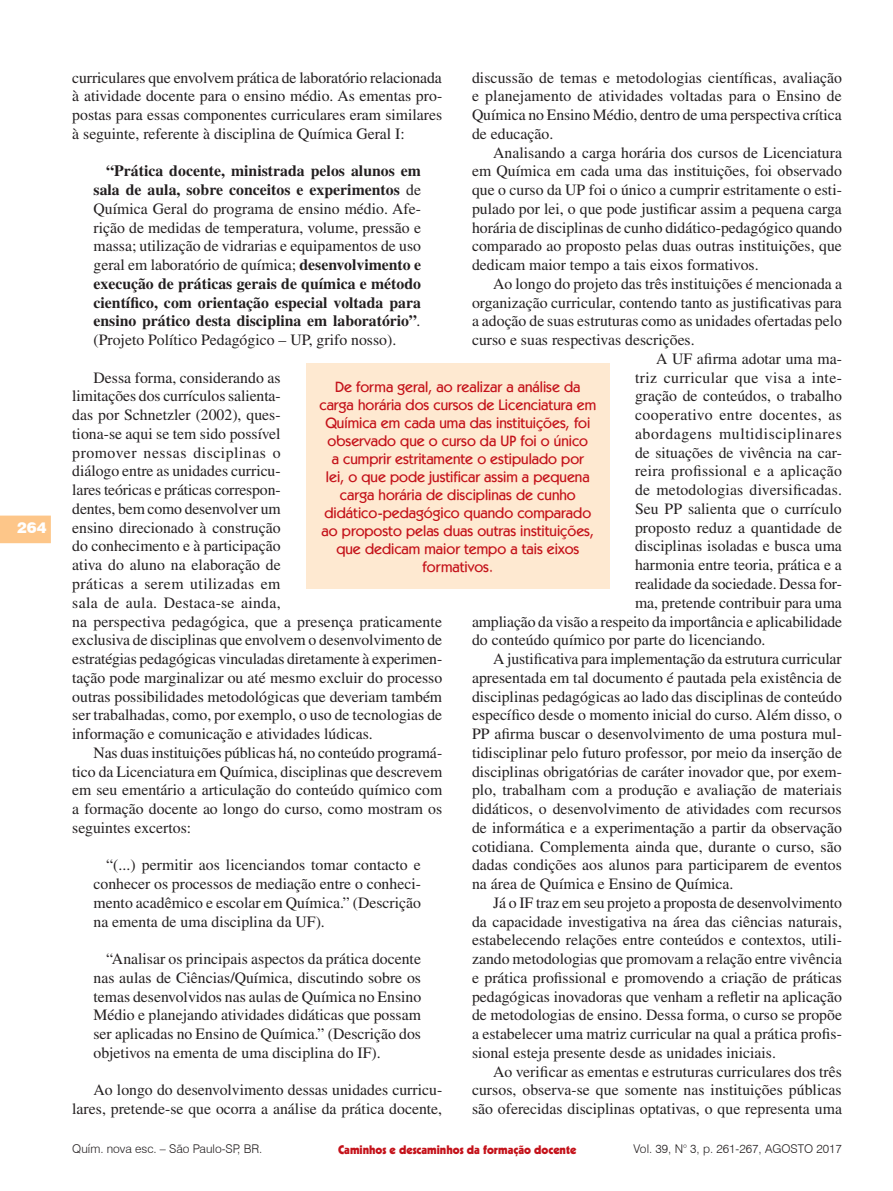
<style>
.page{position:relative;width:893px;height:1191px;background:#fff}
.page>*{position:absolute;margin:0;border:0;box-sizing:border-box;transform-origin:0 0}
.Citacao{font:15.75px/18.8px "Times";color:#231f20;text-align:justify}
.Citacao-2{font:700 15.75px/18.8px "Times";color:#231f20;text-align:justify}
.Citacao-3{font:15.75px "Times";letter-spacing:.025em;color:#231f20}
.Citacao-4{font:15.75px "Times";letter-spacing:.035em;color:#231f20}
.Olho{font:500 15px/18px "Kabel IT Cby BT";color:#c4121a;text-align:center}
.t1{font:900 15px "Swiss 721 BT";color:#fff}
.t2{font:300 12px "Swiss 721 BT";color:#231f20}
.t3{font:900 12px "Kabel";color:#c4121a}
.s1{font-weight:400}
.s2{font-weight:400;font-style:italic}
</style>
<div class="page">
<svg style="left:0;top:515px;width:51px;height:28px"></svg>
<div style="left:306px;top:364px;width:303px;height:225px;background:#fee9d1"></div>
<p class="t1" style="left:17px;top:518px;width:31px">264</p>
<p class="Citacao" style="left:72px;top:68px;width:371px">curriculares que envolvem prática de laboratório relacionada à atividade docente para o ensino médio. As ementas pro&shy;postas para essas componentes curriculares eram similares à seguinte, referente à disciplina de Química Geral I:</p>
<p class="Citacao-2" style="left:94px;top:161px;width:329px;text-indent:13px">“Prática docente, ministrada pelos alunos em sala de aula, sobre conceitos e experimentos <span class="s1">de Química Geral do programa de ensino médio. Afe&shy;rição de medidas de temperatura, volume, pressão e massa; utilização de vidrarias e equipamentos de uso geral em laboratório de química;</span> desenvolvimento e execução de práticas gerais de química e método científico, com orientação especial voltada para ensino prático desta disciplina em laboratório”<span class="s2">. </span><span class="s1">(Projeto Político Pedagógico – UP, grifo nosso).</span></p>
<p class="Citacao" style="left:72px;top:368px;width:371px;text-align:left;text-indent:21px">Dessa forma, considerando as<br>limitações dos currículos salienta-<br>das por Schnetzler (2002), ques-<br>tiona-se aqui se tem sido possível<br>promover nessas disciplinas o<br>diálogo entre as unidades curricu-<br>lares teóricas e práticas correspon-<br>dentes, bem como desenvolver um<br>ensino direcionado à construção<br>do conhecimento e à participação<br>ativa do aluno na elaboração de<br>práticas a serem utilizadas em<br>sala de aula. Destaca-se ainda,<br>na perspectiva pedagógica, que a presença praticamente exclusiva de disciplinas que envolvem o desenvolvimento de estratégias pedagógicas vinculadas diretamente à experimen&shy;tação pode marginalizar ou até mesmo excluir do processo outras possibilidades metodológicas que deveriam também ser trabalhadas, como, por exemplo, o uso de tecnologias de informação e comunicação e atividades lúdicas.</p>
<p class="Citacao" style="left:72px;top:743px;width:372px;text-indent:21px">Nas duas instituições públicas há, no conteúdo programá&shy;tico da Licenciatura em Química, disciplinas que descrevem em seu ementário a articulação do conteúdo químico com a formação docente ao longo do curso, como mostram os seguintes excertos:</p>
<p class="Citacao" style="left:94px;top:855px;width:329px;text-indent:13px">“(...) permitir aos licenciandos tomar contacto e conhecer os processos de mediação entre o conheci&shy;mento acadêmico e escolar em Química.” (Descrição na ementa de uma disciplina da UF).</p>
<p class="Citacao" style="left:94px;top:949px;width:329px;text-indent:13px">“Analisar os principais aspectos da prática docente nas aulas de Ciências/Química, discutindo sobre os temas desenvolvidos nas aulas de Química no Ensino Médio e planejando atividades didáticas que possam ser aplicadas no Ensino de Química.” (Descrição dos objetivos na ementa de uma disciplina do IF).</p>
<p class="Citacao" style="left:72px;top:1080px;width:371px;text-align:right">Ao longo do desenvolvimento dessas unidades curricu&shy;lares, pretende-se que ocorra a análise da prática docente,</p>
<p class="Citacao" style="left:472px;top:68px;width:372px">discussão de temas e metodologias científicas, avaliação e planejamento de atividades voltadas para o Ensino de Química no Ensino Médio, dentro de uma perspectiva crítica de educação.</p>
<p class="Citacao" style="left:472px;top:143px;width:372px;text-indent:21px">Analisando a carga horária dos cursos de Licenciatura em Química em cada uma das instituições, foi observado que o curso da UP foi o único a cumprir estritamente o esti&shy;pulado por lei, o que pode justificar assim a pequena carga horária de disciplinas de cunho didático-pedagógico quando comparado ao proposto pelas duas outras instituições, que dedicam maior tempo a tais eixos formativos.</p>
<p class="Citacao" style="left:472px;top:274px;width:372px;text-indent:21px">Ao longo do projeto das três instituições é mencionada a organização curricular, contendo tanto as justificativas para a adoção de suas estruturas como as unidades ofertadas pelo curso e suas respectivas descrições.</p>
<p class="Citacao" style="left:656px;top:349px;width:187px">A UF afirma adotar uma ma-</p>
<p class="Citacao-3" style="left:635px;top:368px;width:208px">triz curricular que visa a inte-</p>
<p class="Citacao" style="left:635px;top:387px;width:208px">gração de conteúdos, o trabalho</p>
<p class="Citacao-3" style="left:635px;top:406px;width:208px">cooperativo entre docentes, as</p>
<p class="Citacao-4" style="left:635px;top:425px;width:208px">abordagens multidisciplinares</p>
<p class="Citacao" style="left:635px;top:443px;width:208px">de situações de vivência na car-</p>
<p class="Citacao" style="left:635px;top:462px;width:209px">reira profissional e a aplicação</p>
<p class="Citacao" style="left:635px;top:480px;width:208px">de metodologias diversificadas.</p>
<p class="Citacao" style="left:635px;top:499px;width:208px">Seu PP salienta que o currículo</p>
<p class="Citacao" style="left:635px;top:518px;width:208px">proposto reduz a quantidade de</p>
<p class="Citacao" style="left:635px;top:537px;width:208px">disciplinas isoladas e busca uma</p>
<p class="Citacao" style="left:635px;top:555px;width:208px">harmonia entre teoria, prática e a</p>
<p class="Citacao" style="left:635px;top:574px;width:208px">realidade da sociedade. Dessa for-</p>
<p class="Citacao" style="left:635px;top:593px;width:208px">ma, pretende contribuir para uma</p>
<p class="Citacao" style="left:472px;top:612px;width:372px">ampliação da visão a respeito da importância e aplicabilidade</p>
<p class="Citacao" style="left:472px;top:630px;width:295px">do conteúdo químico por parte do licenciando.</p>
<p class="Citacao" style="left:472px;top:649px;width:371px;text-indent:21px">A justificativa para implementação da estrutura curricular apresentada em tal documento é pautada pela existência de disciplinas pedagógicas ao lado das disciplinas de conteúdo específico desde o momento inicial do curso. Além disso, o PP afirma buscar o desenvolvimento de uma postura mul&shy;tidisciplinar pelo futuro professor, por meio da inserção de disciplinas obrigatórias de caráter inovador que, por exem&shy;plo, trabalham com a produção e avaliação de materiais didáticos, o desenvolvimento de atividades com recursos de informática e a experimentação a partir da observação cotidiana. Complementa ainda que, durante o curso, são dadas condições aos alunos para participarem de eventos na área de Química e Ensino de Química.</p>
<p class="Citacao" style="left:472px;top:893px;width:372px;text-indent:21px">Já o IF traz em seu projeto a proposta de desenvolvimento da capacidade investigativa na área das ciências naturais, estabelecendo relações entre conteúdos e contextos, utili&shy;zando metodologias que promovam a relação entre vivência e prática profissional e promovendo a criação de práticas pedagógicas inovadoras que venham a refletir na aplicação de metodologias de ensino. Dessa forma, o curso se propõe a estabelecer uma matriz curricular na qual a prática profis&shy;sional esteja presente desde as unidades iniciais.</p>
<p class="Citacao" style="left:472px;top:1062px;width:371px;text-indent:21px">Ao verificar as ementas e estruturas curriculares dos três cursos, observa-se que somente nas instituições públicas são oferecidas disciplinas optativas, o que representa uma</p>
<p class="Olho" style="left:319px;top:378px;width:278px">De forma geral, ao realizar a análise da carga horária dos cursos de Licenciatura em Química em cada uma das instituições, foi observado que o curso da UP foi o único<br>a cumprir estritamente o estipulado por<br>lei, o que pode justificar assim a pequena carga horária de disciplinas de cunho didático-pedagógico quando comparado ao proposto pelas duas outras instituições, que dedicam maior tempo a tais eixos formativos.</p>
<p class="t2" style="left:72px;top:1141px;width:192px">Quím. nova esc. – São Paulo-SP, BR.</p>
<p class="t2" style="left:634px;top:1141px;width:210px">Vol. 39, N° 3, p. 261-267, AGOSTO 2017</p>
<p class="t3" style="left:338px;top:1141px;width:240px">Caminhos e descaminhos da formação docente</p>
</div>
